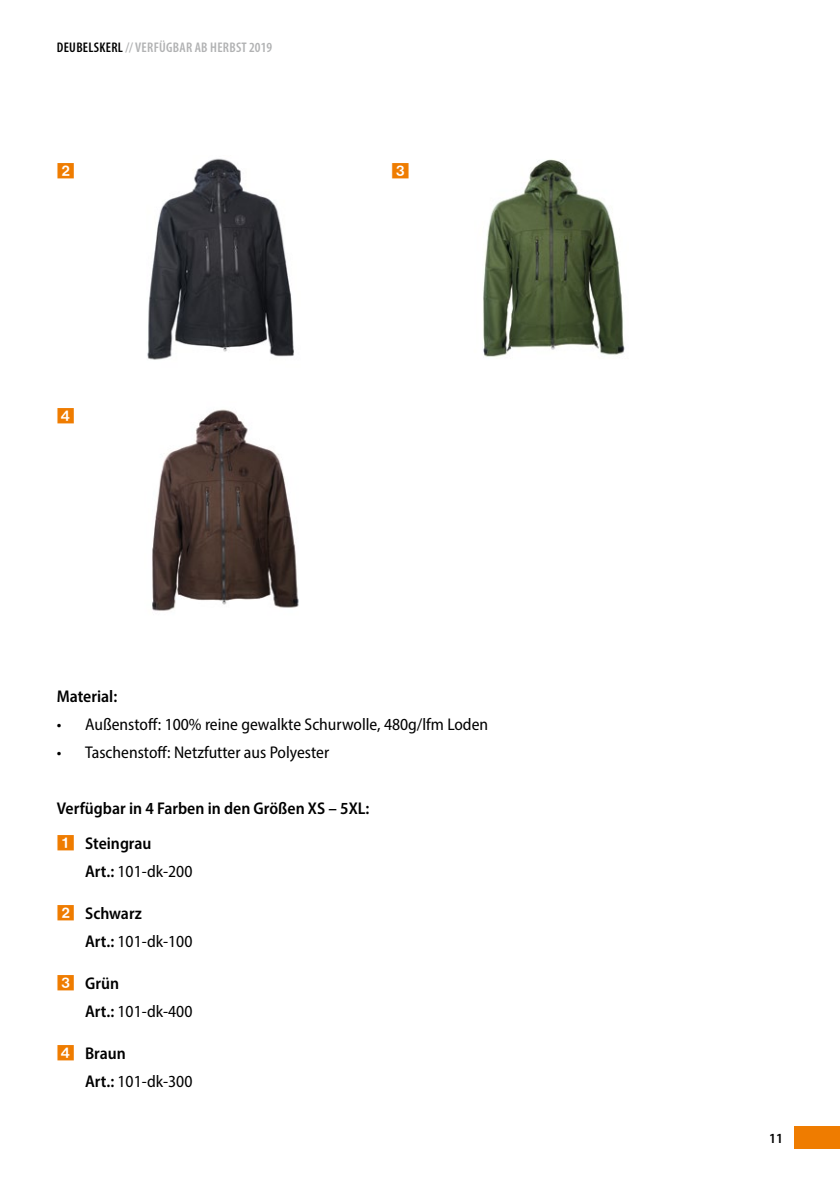
<style>
.page{position:relative;width:840px;height:1191px;background:#fff}
.page>*{position:absolute;margin:0;border:0;box-sizing:border-box;transform-origin:0 0}
.t1{font:semi-condensed 17px/28px "Myriad Pro";color:#000}
.t2{font:600 semi-condensed 17px/28px "Myriad Pro";color:#000}
.t3{font:600 condensed 14px "Myriad Pro";letter-spacing:.02em;color:#b1b2b3}
.t4{font:600 semi-condensed 14px "Myriad Pro";color:#000}
.s1{color:#000}
.s2{font-weight:600}
.s3{font-weight:400}
.s4{color:#ef7c00}
</style>
<div class="page">
<div style="left:794px;top:1125px;width:45px;height:23px;background:#ef7c00"></div>
<img style="left:147px;top:158px;width:147px;height:202px">
<img style="left:152px;top:409px;width:147px;height:202px">
<img style="left:483px;top:159px;width:142px;height:198px">
<p class="t3" style="left:57px;top:39px;width:216px"><span class="s1">DEUBELSKERL</span> // VERFÜGBAR AB HERBST 2019</p>
<p class="t2" style="left:57px;top:681px;width:62px">Material:</p>
<p class="t1" style="left:57px;top:709px;width:432px">• Außenstoff: 100% reine gewalkte Schurwolle, 480g/lfm Loden</p>
<p class="t1" style="left:57px;top:737px;width:274px">• Taschenstoff: Netzfutter aus Polyester</p>
<p class="t2" style="left:85px;top:790px;width:286px;line-height:35px;text-indent:-28px">Verfügbar in 4 Farben in den Größen XS – 5XL:<br>Steingrau</p>
<p class="t1" style="left:85px;top:856px;width:109px"><span class="s2">Art.:</span> 101-dk-200</p>
<p class="t2" style="left:85px;top:898px;width:109px">Schwarz<br>Art.: <span class="s3">101-dk-100</span></p>
<p class="t1" style="left:85px;top:968px;width:109px;text-indent:-28px"><span class="s4">✓</span> <span class="s2">Grün<br>Art.:</span> 101-dk-400</p>
<p class="t2" style="left:85px;top:1038px;width:109px;text-indent:-28px"><span class="s4">✔</span> Braun<br>Art.: <span class="s3">101-dk-300</span></p>
<p class="t4" style="left:768px;top:1129px;width:15px">11</p>
</div>
